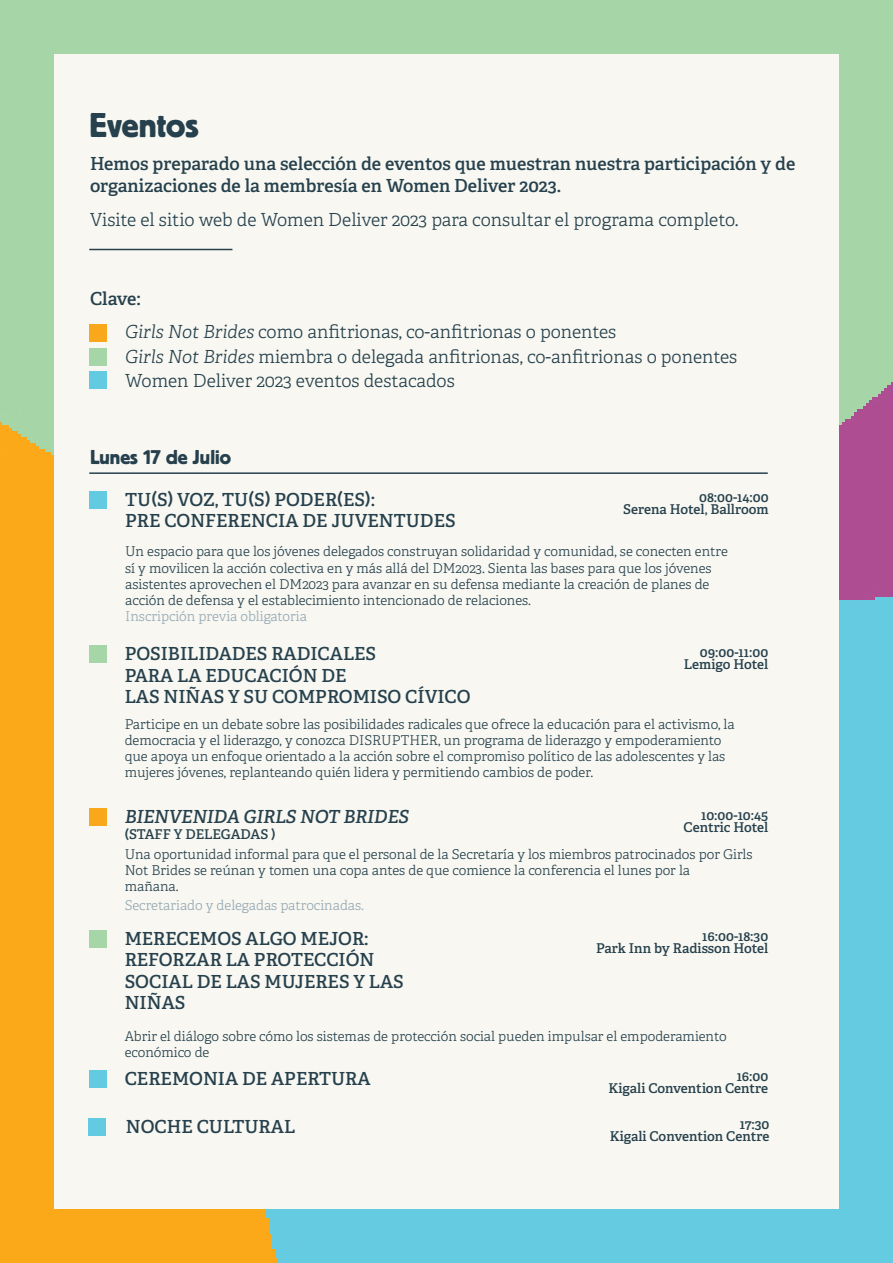
<style>
.page{position:relative;width:893px;height:1263px;background:#fff}
.page>*{position:absolute;margin:0;border:0;box-sizing:border-box;transform-origin:0 0}
.t1{font:36px "Platz";color:#26414d}
.t2{font:21px "Platz";color:#26414d}
.t3{font:600 18px/21.6px "Adelle";color:#26414d}
.t4{font:300 18px "Adelle";color:#26414d}
.t5{font:italic 600 18px "Adelle";color:#26414d}
.t6{font:300 13.5px/16.2px "Adelle";color:#26414d}
.t7{font:600 13.5px "Adelle";color:#26414d}
.t8{font:300 13.5px "Adelle";color:#95a9b4}
.s1{font-style:italic}
</style>
<div class="page">
<img style="left:0;top:0;width:893px;height:1263px">
<div style="left:54px;top:54px;width:785px;height:1155px;background:#f8f7f1"></div>
<div style="left:89px;top:371px;width:18px;height:18px;background:#63cbe1"></div>
<div style="left:89px;top:491px;width:18px;height:17px;background:#63cbe1"></div>
<div style="left:89px;top:1070px;width:18px;height:18px;background:#63cbe1"></div>
<div style="left:88px;top:1118px;width:18px;height:17px;background:#63cbe1"></div>
<div style="left:89px;top:808px;width:18px;height:18px;background:#f9a71b"></div>
<div style="left:89px;top:645px;width:17px;height:18px;background:#a6d5a7"></div>
<div style="left:89px;top:930px;width:17px;height:17px;background:#a6d5a7"></div>
<hr style="left:89px;top:249px;width:143px;height:1px;background:#26414d">
<div style="left:89px;top:324px;width:18px;height:18px;background:#f9a71b"></div>
<div style="left:89px;top:348px;width:18px;height:18px;background:#a6d5a7"></div>
<hr style="left:89px;top:472px;width:679px;height:2px;background:#26414d">
<p class="t1" style="left:89px;top:105px;width:111px">Eventos</p>
<p class="t3" style="left:90px;top:153px;width:707px">Hemos preparado una selección de eventos que muestran nuestra participación y de organizaciones de la membresía en Women Deliver 2023.</p>
<p class="t4" style="left:90px;top:208px;width:650px">Visite el sitio web de Women Deliver 2023 para consultar el programa completo.</p>
<p class="t3" style="left:90px;top:288px;width:53px">Clave:</p>
<p class="t4" style="left:125px;top:321px;width:493px"><span class="s1">Girls Not Brides</span> como anfitrionas, co-anfitrionas o ponentes</p>
<p class="t4" style="left:125px;top:345px;width:613px"><span class="s1">Girls Not Brides</span> miembra o delegada anfitrionas, co-anfitrionas o ponentes</p>
<p class="t4" style="left:125px;top:370px;width:331px">Women Deliver 2023 eventos destacados</p>
<p class="t2" style="left:90px;top:446px;width:143px">Lunes 17 de Julio</p>
<p class="t3" style="left:125px;top:488px;width:251px">TU(S) VOZ, TU(S) PODER(ES):</p>
<p class="t3" style="left:125px;top:510px;width:332px">PRE CONFERENCIA DE JUVENTUDES</p>
<p class="t7" style="left:699px;top:489px;width:71px">08:00-14:00</p>
<p class="t7" style="left:623px;top:501px;width:147px">Serena Hotel, Ballroom</p>
<p class="t6" style="left:125px;top:544px;width:604px">Un espacio para que los jóvenes delegados construyan solidaridad y comunidad, se conecten entre</p>
<p class="t6" style="left:125px;top:560px;width:588px">sí y movilicen la acción colectiva en y más allá del DM2023. Sienta las bases para que los jóvenes</p>
<p class="t6" style="left:125px;top:576px;width:586px">asistentes aprovechen el DM2023 para avanzar en su defensa mediante la creación de planes de</p>
<p class="t6" style="left:125px;top:592px;width:407px">acción de defensa y el establecimiento intencionado de relaciones.</p>
<p class="t8" style="left:125px;top:608px;width:183px">Inscripción previa obligatoria</p>
<p class="t3" style="left:125px;top:643px;width:253px">POSIBILIDADES RADICALES</p>
<p class="t3" style="left:125px;top:664px;width:223px">PARA LA EDUCACIÓN DE</p>
<p class="t3" style="left:125px;top:686px;width:347px">LAS NIÑAS Y SU COMPROMISO CÍVICO</p>
<p class="t7" style="left:700px;top:643px;width:70px">09:00-11:00</p>
<p class="t7" style="left:684px;top:655px;width:86px">Lemigo Hotel</p>
<p class="t6" style="left:125px;top:716px;width:611px">Participe en un debate sobre las posibilidades radicales que ofrece la educación para el activismo, la</p>
<p class="t6" style="left:125px;top:732px;width:598px">democracia y el liderazgo, y conozca DISRUPTHER, un programa de liderazgo y empoderamiento</p>
<p class="t6" style="left:125px;top:748px;width:602px">que apoya un enfoque orientado a la acción sobre el compromiso político de las adolescentes y las</p>
<p class="t6" style="left:125px;top:764px;width:470px">mujeres jóvenes, replanteando quién lidera y permitiendo cambios de poder.</p>
<p class="t5" style="left:125px;top:805px;width:285px">BIENVENIDA GIRLS NOT BRIDES</p>
<p class="t7" style="left:125px;top:826px;width:152px">(STAFF Y DELEGADAS )</p>
<p class="t7" style="left:701px;top:806px;width:69px">10:00-10:45</p>
<p class="t7" style="left:684px;top:818px;width:86px">Centric Hotel</p>
<p class="t6" style="left:125px;top:846px;width:629px">Una oportunidad informal para que el personal de la Secretaría y los miembros patrocinados por Girls</p>
<p class="t6" style="left:125px;top:862px;width:567px">Not Brides se reúnan y tomen una copa antes de que comience la conferencia el lunes por la</p>
<p class="t6" style="left:125px;top:879px;width:55px">mañana.</p>
<p class="t8" style="left:125px;top:897px;width:241px">Secretariado y delegadas patrocinadas.</p>
<p class="t3" style="left:125px;top:927px;width:251px">MERECEMOS ALGO MEJOR:<br>REFORZAR LA PROTECCIÓN</p>
<p class="t3" style="left:125px;top:971px;width:281px">SOCIAL DE LAS MUJERES Y LAS</p>
<p class="t3" style="left:125px;top:992px;width:62px">NIÑAS</p>
<p class="t7" style="left:702px;top:928px;width:67px">16:00-18:30</p>
<p class="t7" style="left:596px;top:940px;width:174px">Park Inn by Radisson Hotel</p>
<p class="t6" style="left:125px;top:1028px;width:603px">Abrir el diálogo sobre cómo los sistemas de protección social pueden impulsar el empoderamiento económico de</p>
<p class="t3" style="left:125px;top:1068px;width:247px">CEREMONIA DE APERTURA</p>
<p class="t7" style="left:737px;top:1068px;width:33px">16:00</p>
<p class="t7" style="left:609px;top:1080px;width:161px">Kigali Convention Centre</p>
<p class="t3" style="left:126px;top:1115px;width:171px">NOCHE CULTURAL</p>
<p class="t7" style="left:740px;top:1116px;width:31px">17:30</p>
<p class="t7" style="left:610px;top:1128px;width:161px">Kigali Convention Centre</p>
</div>
